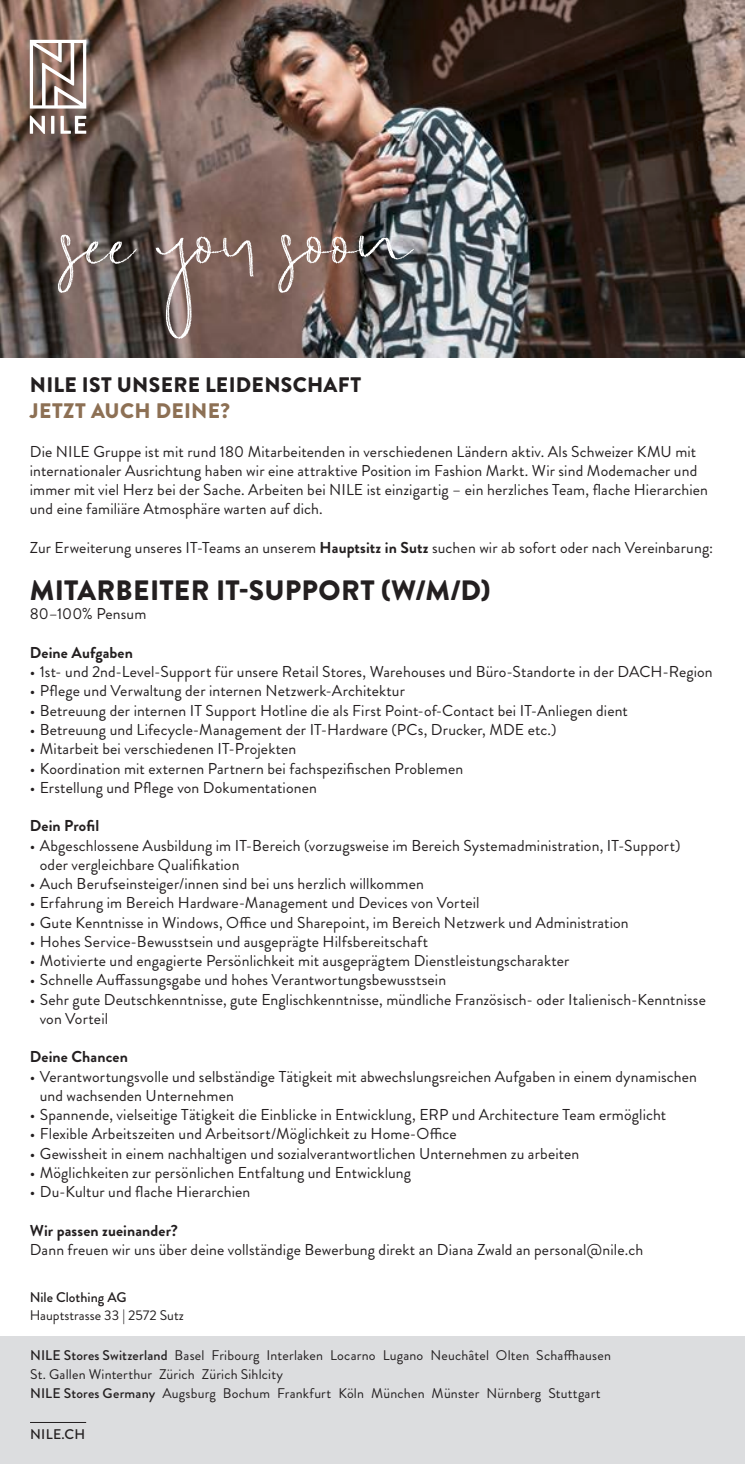
<style>
.page{position:relative;width:745px;height:1464px;background:#fff}
.page>*{position:absolute;margin:0;border:0;box-sizing:border-box;transform-origin:0 0}
.Grundtext{font:900 28px "Brandon Grotesque";letter-spacing:.01em;color:#231f20}
.Grundtext-2{font:900 21px "Brandon Grotesque";letter-spacing:.015em;color:#231f20}
.Grundtext-3{font:900 21px "Brandon Grotesque";letter-spacing:.015em;color:#8d7054}
.Grundtext-4{font:15.75px/19.2px "Brandon Grotesque";letter-spacing:.01em;color:#231f20}
.Grundtext-5{font:700 15.75px "Brandon Grotesque";letter-spacing:.01em;color:#231f20}
.Grundtext-6{font:14px/19.2px "Brandon Grotesque";letter-spacing:.015em;color:#231f20}
.t1{font:500 14px "Brandon Grotesque";color:#231f20}
.s1{font-weight:700}
.s2{font-weight:500}
</style>
<div class="page">
<img style="left:0;top:0;width:744px;height:357px">
<svg style="left:30px;top:40px;width:56px;height:69px"></svg>
<svg style="left:30px;top:116px;width:15px;height:18px"></svg>
<hr style="left:51px;top:116px;width:3px;height:18px;background:#fff">
<svg style="left:60px;top:116px;width:26px;height:18px"></svg>
<svg style="left:58px;top:234px;width:356px;height:105px;background:#786864"></svg>
<div style="left:0;top:1336px;width:744px;height:127px;background:#dcdddf"></div>
<hr style="left:30px;top:1421px;width:56px;height:1px;background:#231f20">
<p class="Grundtext-2" style="left:30px;top:370px;width:332px">NILE IST UNSERE LEIDENSCHAFT</p>
<p class="Grundtext-3" style="left:30px;top:396px;width:201px">JETZT AUCH DEINE?</p>
<p class="Grundtext-4" style="left:30px;top:442px;width:679px">Die NILE Gruppe ist mit rund 180 Mitarbeitenden in verschiedenen Ländern aktiv. Als Schweizer KMU mit internationaler Ausrichtung haben wir eine attraktive Position im Fashion Markt. Wir sind Modemacher und immer mit viel Herz bei der Sache. Arbeiten bei NILE ist einzigartig – ein herzliches Team, flache Hierarchien und eine familiäre Atmosphäre warten auf dich.</p>
<p class="Grundtext-4" style="left:30px;top:538px;width:684px">Zur Erweiterung unseres IT-Teams an unserem <span class="s1">Hauptsitz in Sutz</span> suchen wir ab sofort oder nach Vereinbarung:</p>
<p class="Grundtext" style="left:30px;top:570px;width:461px">MITARBEITER IT-SUPPORT (W/M/D)</p>
<p class="Grundtext-4" style="left:30px;top:604px;width:118px">80–100% Pensum</p>
<p class="Grundtext-5" style="left:30px;top:641px;width:105px">Deine Aufgaben</p>
<p class="Grundtext-4" style="left:30px;top:662px;width:684px">• 1st- und 2nd-Level-Support für unsere Retail Stores, Warehouses und Büro-Standorte in der DACH-Region</p>
<p class="Grundtext-4" style="left:30px;top:681px;width:376px">• Pflege und Verwaltung der internen Netzwerk-Architektur</p>
<p class="Grundtext-4" style="left:30px;top:701px;width:599px">• Betreuung der internen IT Support Hotline die als First Point-of-Contact bei IT-Anliegen dient</p>
<p class="Grundtext-4" style="left:30px;top:720px;width:528px">• Betreuung und Lifecycle-Management der IT-Hardware (PCs, Drucker, MDE etc.)</p>
<p class="Grundtext-4" style="left:30px;top:739px;width:268px">• Mitarbeit bei verschiedenen IT-Projekten</p>
<p class="Grundtext-4" style="left:30px;top:758px;width:435px">• Koordination mit externen Partnern bei fachspezifischen Problemen</p>
<p class="Grundtext-4" style="left:30px;top:778px;width:288px">• Erstellung und Pflege von Dokumentationen</p>
<p class="Grundtext-5" style="left:30px;top:815px;width:71px">Dein Profil</p>
<p class="Grundtext-4" style="left:40px;top:835px;width:642px;text-indent:-10px">• Abgeschlossene Ausbildung im IT-Bereich (vorzugsweise im Bereich Systemadministration, IT-Support) oder vergleichbare Qualifikation</p>
<p class="Grundtext-4" style="left:30px;top:874px;width:395px">• Auch Berufseinsteiger/innen sind bei uns herzlich willkommen</p>
<p class="Grundtext-4" style="left:30px;top:893px;width:451px">• Erfahrung im Bereich Hardware-Management und Devices von Vorteil</p>
<p class="Grundtext-4" style="left:30px;top:912px;width:600px">• Gute Kenntnisse in Windows, Office und Sharepoint, im Bereich Netzwerk und Administration</p>
<p class="Grundtext-4" style="left:30px;top:932px;width:400px">• Hohes Service-Bewusstsein und ausgeprägte Hilfsbereitschaft</p>
<p class="Grundtext-4" style="left:30px;top:951px;width:540px">• Motivierte und engagierte Persönlichkeit mit ausgeprägtem Dienstleistungscharakter</p>
<p class="Grundtext-4" style="left:30px;top:970px;width:417px">• Schnelle Auffassungsgabe und hohes Verantwortungsbewusstsein</p>
<p class="Grundtext-4" style="left:40px;top:989px;width:667px;text-indent:-10px">• Sehr gute Deutschkenntnisse, gute Englischkenntnisse, mündliche Französisch- oder Italienisch-Kenntnisse von Vorteil</p>
<p class="Grundtext-5" style="left:30px;top:1046px;width:99px">Deine Chancen</p>
<p class="Grundtext-4" style="left:40px;top:1066px;width:658px;text-indent:-10px">• Verantwortungsvolle und selbständige Tätigkeit mit abwechslungsreichen Aufgaben in einem dynamischen und wachsenden Unternehmen</p>
<p class="Grundtext-4" style="left:30px;top:1105px;width:637px">• Spannende, vielseitige Tätigkeit die Einblicke in Entwicklung, ERP und Architecture Team ermöglicht</p>
<p class="Grundtext-4" style="left:30px;top:1124px;width:428px">• Flexible Arbeitszeiten und Arbeitsort/Möglichkeit zu Home-Office</p>
<p class="Grundtext-4" style="left:30px;top:1143px;width:550px">• Gewissheit in einem nachhaltigen und sozialverantwortlichen Unternehmen zu arbeiten</p>
<p class="Grundtext-4" style="left:30px;top:1163px;width:382px">• Möglichkeiten zur persönlichen Entfaltung und Entwicklung</p>
<p class="Grundtext-4" style="left:30px;top:1182px;width:222px">• Du-Kultur und flache Hierarchien</p>
<p class="Grundtext-5" style="left:30px;top:1219px;width:149px">Wir passen zueinander?</p>
<p class="Grundtext-4" style="left:30px;top:1240px;width:614px">Dann freuen wir uns über deine vollständige Bewerbung direkt an Diana Zwald an personal@nile.ch</p>
<p class="t1" style="left:30px;top:1287px;width:98px">Nile Clothing AG</p>
<p class="Grundtext-6" style="left:30px;top:1305px;width:156px">Hauptstrasse 33 | 2572 Sutz</p>
<p class="Grundtext-6" style="left:30px;top:1345px;width:582px"><span class="s2">NILE Stores Switzerland</span> Basel Fribourg Interlaken Locarno Lugano Neuchâtel Olten Schaffhausen<br>St. Gallen Winterthur Zürich Zürich Sihlcity</p>
<p class="Grundtext-6" style="left:30px;top:1384px;width:571px"><span class="s2">NILE Stores Germany</span> Augsburg Bochum Frankfurt Köln München Münster Nürnberg Stuttgart</p>
<p class="t1" style="left:30px;top:1424px;width:57px">NILE.CH</p>
</div>
